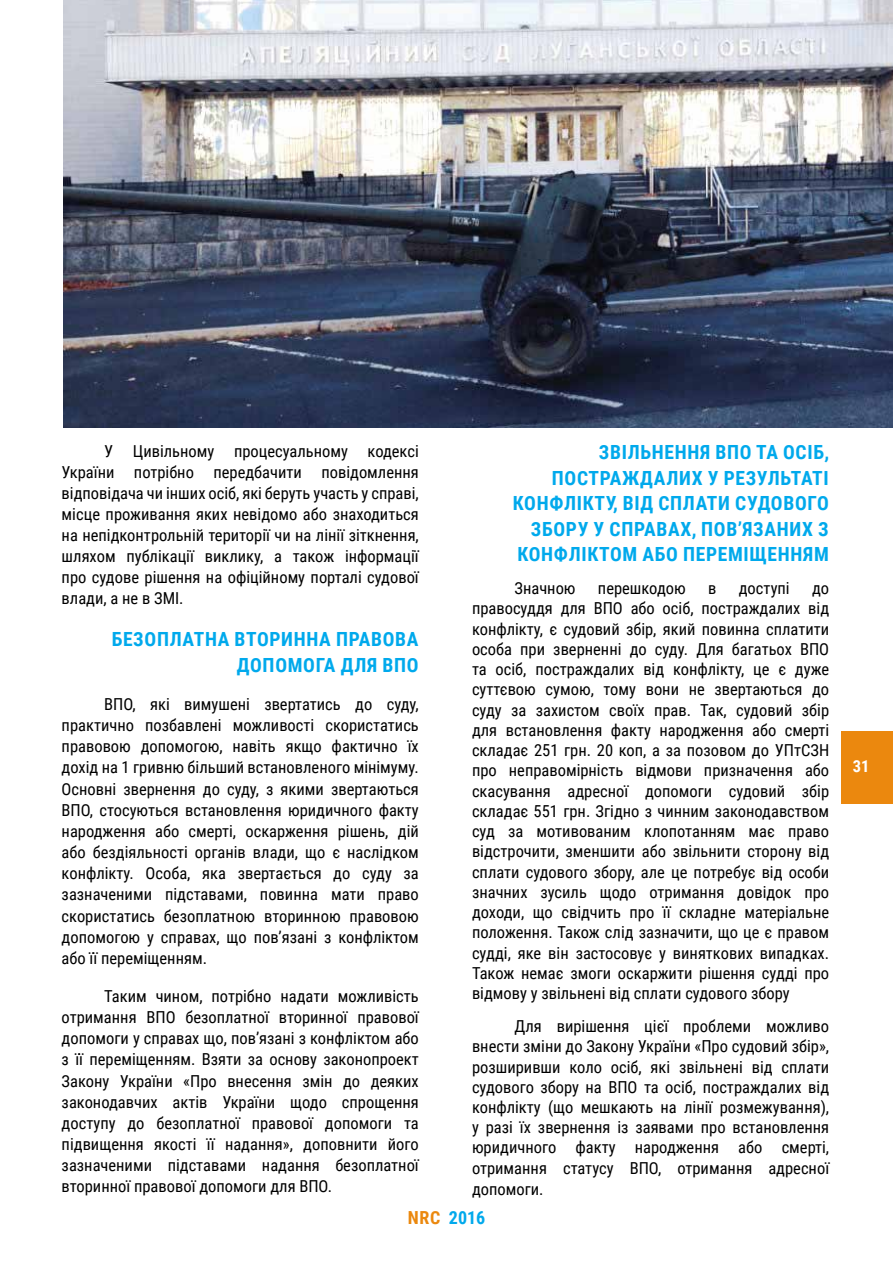
<style>
.page{position:relative;width:893px;height:1263px;background:#fff}
.page>*{position:absolute;margin:0;border:0;box-sizing:border-box;transform-origin:0 0}
.t1{font:700 19.5px/25.5px "Roboto Condensed";letter-spacing:.035em;color:#00a9ec;text-align:right}
.t2{font:700 18px "Roboto Condensed";color:#00a9ec}
.t3{font:16.5px/21.1px "Roboto Condensed";color:#000;text-align:justify}
.t4{font:700 16.5px "Roboto Condensed";color:#fff}
.s1{color:#eb880e}
</style>
<div class="page">
<div style="left:842px;top:731px;width:51px;height:73px;background:#eb880e"></div>
<img style="left:64px;top:0;width:829px;height:427px">
<p class="t3" style="left:62px;top:440px;width:359px;text-indent:43px">У Цивільному процесуальному кодексі України потрібно передбачити повідомлення відповідача чи інших осіб, які беруть участь у справі, місце проживання яких невідомо або знаходиться на непідконтрольній території чи на лінії зіткнення, шляхом публікації виклику, а також інформації про судове рішення на офіційному порталі судової влади, а не в ЗМІ.</p>
<p class="t1" style="left:112px;top:626px;width:308px">БЕЗОПЛАТНА ВТОРИННА ПРАВОВА<br>ДОПОМОГА ДЛЯ ВПО</p>
<p class="t3" style="left:62px;top:693px;width:359px;text-indent:43px">ВПО, які вимушені звертатись до суду, практично позбавлені можливості скористатись правовою допомогою, навіть якщо фактично їх дохід на 1 гривню більший встановленого мінімуму.<br>Основні звернення до суду, з якими звертаються ВПО, стосуються встановлення юридичного факту народження або смерті, оскарження рішень, дій або бездіяльності органів влади, що є наслідком конфлікту. Особа, яка звертається до суду за зазначеними підставами, повинна мати право скористатись безоплатною вторинною правовою допомогою у справах, що пов’язані з конфліктом або її переміщенням.</p>
<p class="t3" style="left:62px;top:985px;width:359px;text-indent:43px">Таким чином, потрібно надати можливість отримання ВПО безоплатної вторинної правової допомоги у справах що, пов’язані з конфліктом або з її переміщенням. Взяти за основу законопроект Закону України «Про внесення змін до деяких законодавчих актів України щодо спрощення доступу до безоплатної правової допомоги та підвищення якості її надання», доповнити його зазначеними підставами надання безоплатної вторинної правової допомоги для ВПО.</p>
<p class="t1" style="left:513px;top:439px;width:318px">ЗВІЛЬНЕННЯ ВПО ТА ОСІБ,<br>ПОСТРАЖДАЛИХ У РЕЗУЛЬТАТІ<br>КОНФЛІКТУ, ВІД СПЛАТИ СУДОВОГО<br>ЗБОРУ У СПРАВАХ, ПОВ’ЯЗАНИХ З<br>КОНФЛІКТОМ АБО ПЕРЕМІЩЕННЯМ</p>
<p class="t3" style="left:514px;top:577px;width:63px">Значною</p>
<p class="t3" style="left:598px;top:577px;width:89px">перешкодою</p>
<p class="t3" style="left:708px;top:577px;width:10px">в</p>
<p class="t3" style="left:739px;top:577px;width:52px">доступі</p>
<p class="t3" style="left:472px;top:577px;width:359px;line-height:20.2px;text-indent:340px">до правосуддя для ВПО або осіб, постраждалих від конфлікту, є судовий збір, який повинна сплатити особа при зверненні до суду. Для багатьох ВПО та осіб, постраждалих від конфлікту, це є дуже суттєвою сумою, тому вони не звертаються до суду за захистом своїх прав. Так, судовий збір для встановлення факту народження або смерті складає 251 грн. 20 коп, а за позовом до УПтСЗН про неправомірність відмови призначення або скасування адресної допомоги судовий збір складає 551 грн. Згідно з чинним законодавством суд за мотивованим клопотанням має право відстрочити, зменшити або звільнити сторону від сплати судового збору, але це потребує від особи значних зусиль щодо отримання довідок про доходи, що свідчить про її складне матеріальне положення. Також слід зазначити, що це є правом судді, яке він застосовує у виняткових випадках.<br>Також немає змоги оскаржити рішення судді про відмову у звільнені від сплати судового збору</p>
<p class="t3" style="left:472px;top:1015px;width:359px;line-height:20.4px;text-indent:43px">Для вирішення цієї проблеми можливо внести зміни до Закону України «Про судовий збір», розширивши коло осіб, які звільнені від сплати судового збору на ВПО та осіб, постраждалих від конфлікту (що мешкають на лінії розмежування), у разі їх звернення із заявами про встановлення юридичного факту народження або смерті, отримання статусу ВПО, отримання адресної допомоги.</p>
<p class="t2" style="left:408px;top:1205px;width:79px"><span class="s1">NRC</span> 2016</p>
<p class="t4" style="left:853px;top:754px;width:18px">31</p>
</div>
